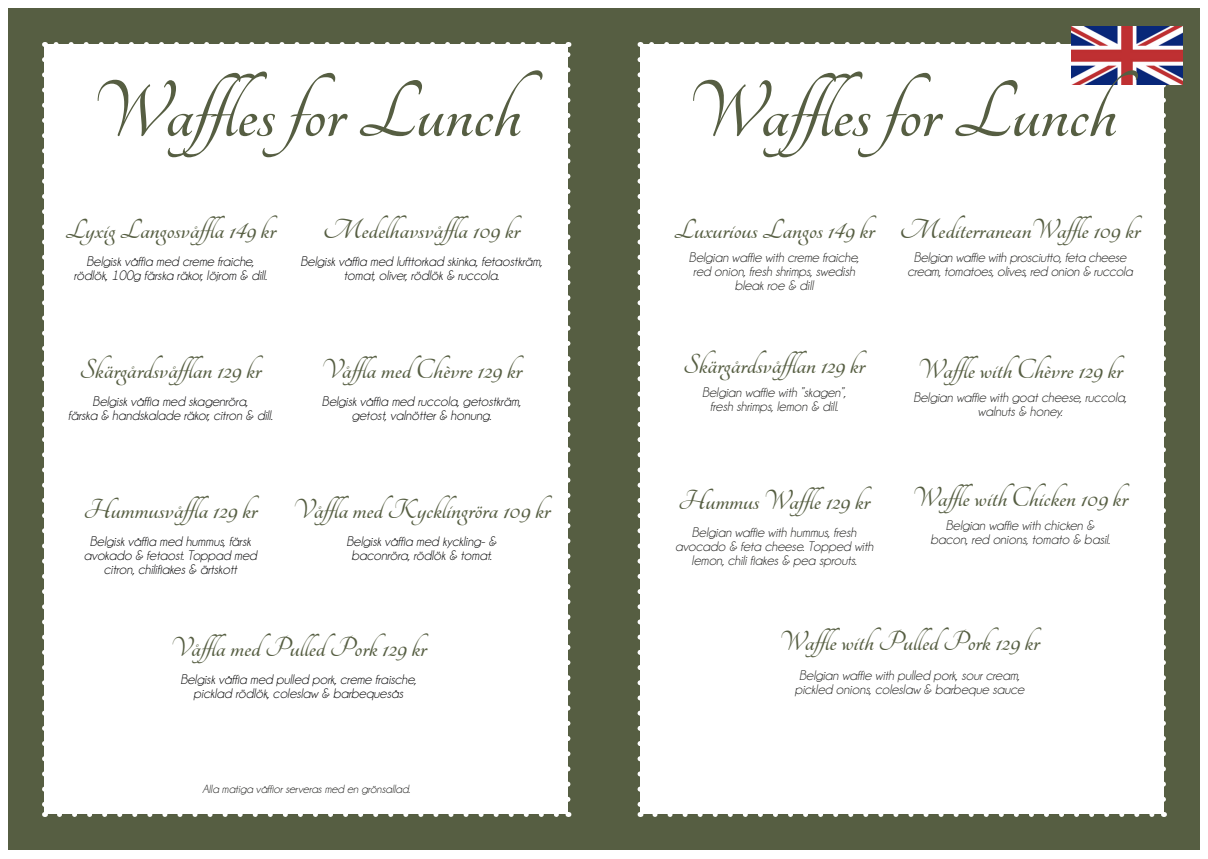
<style>
.page{position:relative;width:1208px;height:859px;background:#fff}
.page>*{position:absolute;margin:0;border:0;box-sizing:border-box;transform-origin:0 0}
.t1{font:700 87px "Tangerine";color:#565e42}
.t2{font:700 30px "Tangerine";color:#565e42}
.t3{font:italic 14px/14px "Champagne&Limousines";color:#020203;text-align:center}
.t4{font:italic 14px "Champagne&Limousines";color:#1d1d1b}
.t5{font:italic 12px "Champagne&Limousines";color:#1d1d1b}
</style>
<div class="page">
<div style="left:9px;top:9px;width:595px;height:841px;background:#565e42"></div>
<div style="left:45px;top:45px;width:523px;height:769px;background:#fff"></div>
<svg style="left:59px;top:814px;width:500px;height:3px"></svg>
<svg style="left:52px;top:42px;width:501px;height:3px"></svg>
<svg style="left:42px;top:60px;width:5px;height:757px"></svg>
<svg style="left:565px;top:42px;width:5px;height:757px"></svg>
<div style="left:604px;top:9px;width:595px;height:841px;background:#565e42"></div>
<div style="left:640px;top:45px;width:523px;height:769px;background:#fff"></div>
<svg style="left:655px;top:814px;width:500px;height:3px"></svg>
<svg style="left:647px;top:42px;width:424px;height:3px"></svg>
<svg style="left:637px;top:60px;width:5px;height:757px"></svg>
<svg style="left:1161px;top:84px;width:5px;height:715px"></svg>
<img style="left:1071px;top:27px;width:111px;height:57px">
<p class="t1" style="left:91px;top:70px;width:431px">Waffles for Lunch</p>
<p class="t2" style="left:65px;top:215px;width:212px">Lyxig Langosvåffla 149 kr</p>
<p class="t3" style="left:86px;top:254px;width:169px">Belgisk våffla med creme fraiche,</p>
<p class="t3" style="left:74px;top:268px;width:195px">rödlök, 100g färska räkor, löjrom &amp; dill.</p>
<p class="t2" style="left:323px;top:215px;width:198px">Medelhavsvåffla 109 kr</p>
<p class="t3" style="left:300px;top:254px;width:243px">Belgisk våffla med lufttorkad skinka, fetaostkräm, tomat, oliver, rödlök &amp; ruccola.</p>
<p class="t2" style="left:80px;top:355px;width:183px">Skärgårdsvåfflan 129 kr</p>
<p class="t3" style="left:93px;top:394px;width:157px">Belgisk våffla med skagenröra,</p>
<p class="t3" style="left:68px;top:408px;width:206px">färska &amp; handskalade räkor, citron &amp; dill.</p>
<p class="t2" style="left:321px;top:355px;width:202px">Våffla med Chèvre 129 kr</p>
<p class="t3" style="left:322px;top:394px;width:200px">Belgisk våffla med ruccola, getostkräm,</p>
<p class="t3" style="left:352px;top:408px;width:141px">getost, valnötter &amp; honung.</p>
<p class="t2" style="left:84px;top:495px;width:175px">Hummusvåffla 129 kr</p>
<p class="t3" style="left:90px;top:534px;width:162px">Belgisk våffla med hummus, färsk</p>
<p class="t3" style="left:84px;top:548px;width:175px">avokado &amp; fetaost. Toppad med</p>
<p class="t3" style="left:104px;top:562px;width:134px">citron, chiliflakes &amp; ärtskott</p>
<p class="t2" style="left:293px;top:495px;width:259px">Våffla med Kycklingröra 109 kr</p>
<p class="t3" style="left:346px;top:534px;width:151px">Belgisk våffla med kyckling- &amp;</p>
<p class="t3" style="left:351px;top:548px;width:142px">baconröra, rödlök &amp; tomat.</p>
<p class="t2" style="left:170px;top:633px;width:257px">Våffla med Pulled Pork 129 kr</p>
<p class="t3" style="left:180px;top:673px;width:237px">Belgisk våffla med pulled pork, creme fraische,</p>
<p class="t3" style="left:194px;top:687px;width:211px">picklad rödlök, coleslaw &amp; barbequesås</p>
<p class="t5" style="left:202px;top:783px;width:209px">Alla matiga våfflor serveras med en grönsallad.</p>
<p class="t1" style="left:687px;top:70px;width:431px">Waffles for Lunch</p>
<p class="t2" style="left:674px;top:215px;width:202px">Luxurious Langos 149 kr</p>
<p class="t4" style="left:689px;top:250px;width:172px">Belgian waffle with creme fraiche,</p>
<p class="t4" style="left:693px;top:264px;width:163px">red onion, fresh shrimps, swedish</p>
<p class="t4" style="left:734px;top:278px;width:80px">bleak roe &amp; dill</p>
<p class="t2" style="left:683px;top:350px;width:183px">Skärgårdsvåfflan 129 kr</p>
<p class="t4" style="left:702px;top:385px;width:145px">Belgian waffle with ”skagen”,</p>
<p class="t4" style="left:710px;top:399px;width:129px">fresh shrimps, lemon &amp; dill.</p>
<p class="t2" style="left:900px;top:215px;width:242px">MediterraneanWaffle 109 kr</p>
<p class="t4" style="left:914px;top:250px;width:214px">Belgian waffle with prosciutto, feta cheese</p>
<p class="t4" style="left:907px;top:264px;width:227px">cream, tomatoes, olives, red onion &amp; ruccola</p>
<p class="t2" style="left:917px;top:355px;width:206px">Waffle with Chèvre 129 kr</p>
<p class="t4" style="left:913px;top:390px;width:215px">Belgian waffle with goat cheese, ruccola,</p>
<p class="t4" style="left:978px;top:404px;width:86px">walnuts &amp; honey.</p>
<p class="t2" style="left:678px;top:486px;width:193px">Hummus Waffle 129 kr</p>
<p class="t4" style="left:692px;top:525px;width:166px">Belgian waffle with hummus, fresh</p>
<p class="t4" style="left:675px;top:539px;width:200px">avocado &amp; feta cheese. Topped with</p>
<p class="t4" style="left:691px;top:553px;width:166px">lemon, chili flakes &amp; pea sprouts.</p>
<p class="t2" style="left:912px;top:483px;width:217px">Waffle with Chicken 109 kr</p>
<p class="t4" style="left:945px;top:518px;width:150px">Belgian waffle with chicken &amp;</p>
<p class="t4" style="left:930px;top:532px;width:181px">bacon, red onions, tomato &amp; basil.</p>
<p class="t2" style="left:779px;top:627px;width:262px">Waffle with Pulled Pork 129 kr</p>
<p class="t4" style="left:799px;top:668px;width:222px">Belgian waffle with pulled pork, sour cream,</p>
<p class="t4" style="left:794px;top:682px;width:231px">pickled onions, coleslaw &amp; barbeque sauce</p>
</div>
